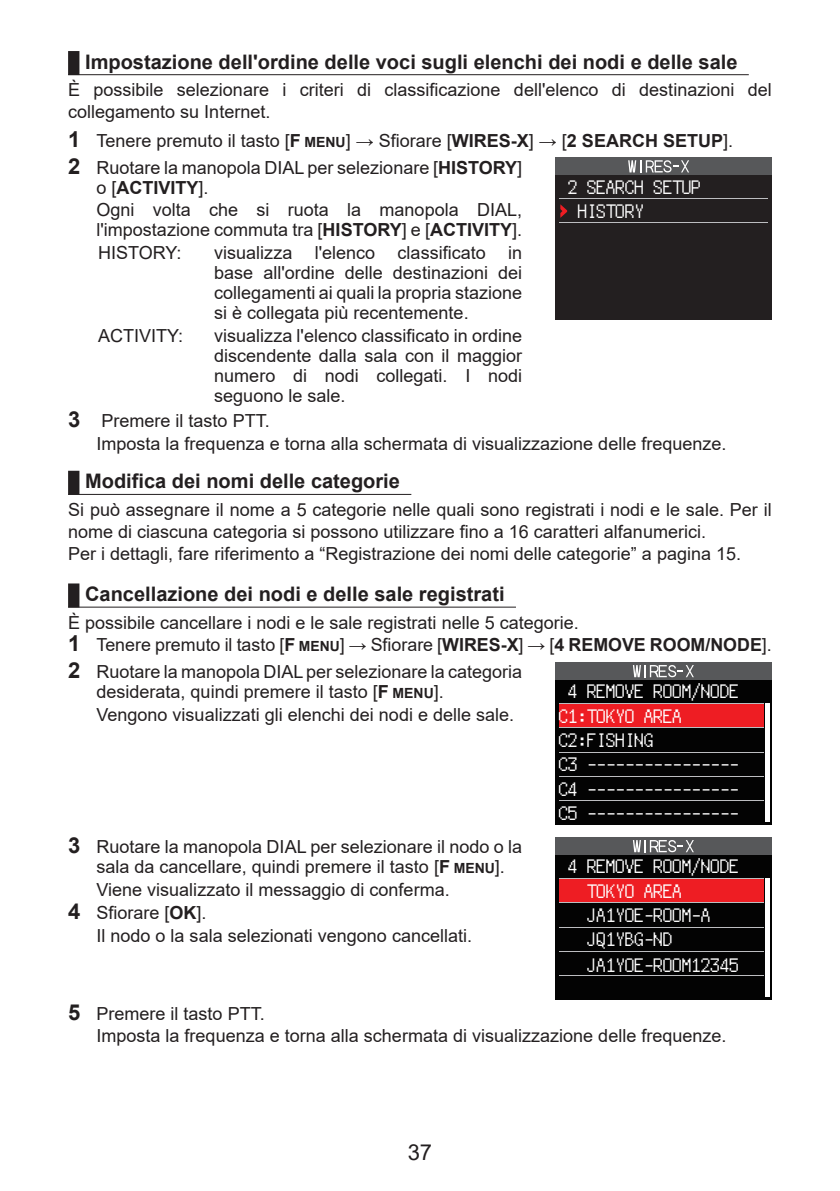
<style>
.page{position:relative;width:840px;height:1191px;background:#fff}
.page>*{position:absolute;margin:0;border:0;box-sizing:border-box;transform-origin:0 0}
.t1{font:22px "Arial";color:#231f20}
.t2{font:700 20px "Arial";color:#231f20}
.t3{font:19px/24.4px "JF Dot K14 2004 Regular";color:#fff}
.t4{font:18px/20px "Arial";color:#231f20}
.s1{font-weight:700;font-size:22px}
.s2{font-weight:700}
.s3{font-weight:700;font-size:14px}
</style>
<div class="page">
<div style="left:68px;top:51px;width:11px;height:24px;background:#231f20"></div>
<hr style="left:68px;top:74px;width:680px;height:1px;background:#231f20">
<div style="left:68px;top:471px;width:11px;height:24px;background:#231f20"></div>
<hr style="left:68px;top:494px;width:343px;height:1px;background:#231f20">
<div style="left:68px;top:583px;width:11px;height:24px;background:#231f20"></div>
<hr style="left:68px;top:606px;width:447px;height:1px;background:#231f20">
<div style="left:554px;top:158px;width:217px;height:162px;background:#231f20"></div>
<div style="left:554px;top:158px;width:217px;height:17px;background:#57585a"></div>
<hr style="left:558px;top:198px;width:209px;height:1px;background:#bcbdc0">
<hr style="left:558px;top:222px;width:209px;height:1px;background:#bcbdc0">
<svg style="left:628px;top:160px;width:60px;height:12px"></svg>
<svg style="left:560px;top:204px;width:7px;height:14px"></svg>
<div style="left:554px;top:662px;width:217px;height:162px;background:#030303"></div>
<div style="left:554px;top:662px;width:217px;height:18px;background:#57585a"></div>
<div style="left:558px;top:703px;width:204px;height:24px;background:#ee1d23"></div>
<hr style="left:558px;top:776px;width:204px;height:1px;background:#bcbdc0">
<hr style="left:558px;top:800px;width:204px;height:1px;background:#bcbdc0">
<hr style="left:558px;top:751px;width:204px;height:1px;background:#bcbdc0">
<hr style="left:558px;top:727px;width:204px;height:1px;background:#bcbdc0">
<hr style="left:558px;top:703px;width:204px;height:1px;background:#bcbdc0">
<svg style="left:632px;top:665px;width:61px;height:12px"></svg>
<hr style="left:765px;top:703px;width:4px;height:119px;background:#fff">
<div style="left:554px;top:837px;width:217px;height:162px;background:#030303"></div>
<div style="left:554px;top:837px;width:217px;height:18px;background:#57585a"></div>
<div style="left:558px;top:878px;width:204px;height:24px;background:#ee1d23"></div>
<hr style="left:558px;top:951px;width:204px;height:1px;background:#bcbdc0">
<hr style="left:558px;top:975px;width:204px;height:1px;background:#bcbdc0">
<hr style="left:558px;top:926px;width:204px;height:1px;background:#bcbdc0">
<hr style="left:558px;top:902px;width:204px;height:1px;background:#bcbdc0">
<hr style="left:558px;top:878px;width:204px;height:1px;background:#bcbdc0">
<svg style="left:632px;top:840px;width:61px;height:12px"></svg>
<hr style="left:765px;top:878px;width:4px;height:119px;background:#fff">
<p class="t2" style="left:85px;top:47px;width:653px">Impostazione dell'ordine delle voci sugli elenchi dei nodi e delle sale</p>
<p class="t4" style="left:68px;top:79px;width:704px;line-height:22px">È possibile selezionare i criteri di classificazione dell'elenco di destinazioni del collegamento su Internet.</p>
<p class="t4" style="left:68px;top:127px;width:666px;line-height:26.8px"><span class="s1">1</span> Tenere premuto il tasto [<span class="s2">F</span> <span class="s3">MENU</span>] → Sfiorare [<span class="s2">WIRES-X</span>] → [<span class="s2">2 SEARCH SETUP</span>].<br><span class="s1">2</span> Ruotare la manopola DIAL per selezionare [<span class="s2">HISTORY</span>]</p>
<p class="t4" style="left:96px;top:176px;width:427px;line-height:22.8px">o [<span class="s2">ACTIVITY</span>].<br>Ogni volta che si ruota la manopola DIAL,</p>
<p class="t4" style="left:96px;top:219px;width:427px;line-height:22.8px">l'impostazione commuta tra [<span class="s2">HISTORY</span>] e [<span class="s2">ACTIVITY</span>].<br>HISTORY:</p>
<p class="t3" style="left:577px;top:174px;width:125px;text-indent:-9px">2 SEARCH SETUP<br>HISTORY</p>
<p class="t4" style="left:214px;top:243px;width:309px;text-align:justify">visualizza l'elenco classificato in base all'ordine delle destinazioni dei collegamenti ai quali la propria stazione si è collegata più recentemente.</p>
<p class="t4" style="left:98px;top:326px;width:87px">ACTIVITY:</p>
<p class="t4" style="left:214px;top:326px;width:309px;text-align:justify">visualizza l'elenco classificato in ordine discendente dalla sala con il maggior numero di nodi collegati. I nodi seguono le sale.</p>
<p class="t4" style="left:96px;top:409px;width:631px;line-height:22.8px;text-indent:-28px"><span class="s1">3</span> Premere il tasto PTT.<br>Imposta la frequenza e torna alla schermata di visualizzazione delle frequenze.</p>
<p class="t2" style="left:85px;top:467px;width:316px">Modifica dei nomi delle categorie</p>
<p class="t4" style="left:68px;top:498px;width:704px;line-height:22px">Si può assegnare il nome a 5 categorie nelle quali sono registrati i nodi e le sale. Per il nome di ciascuna categoria si possono utilizzare fino a 16 caratteri alfanumerici.<br>Per i dettagli, fare riferimento a “Registrazione dei nomi delle categorie” a pagina 15.</p>
<p class="t2" style="left:85px;top:580px;width:421px">Cancellazione dei nodi e delle sale registrati</p>
<p class="t4" style="left:68px;top:611px;width:704px;line-height:22.8px">È possibile cancellare i nodi e le sale registrati nelle 5 categorie.<br><span class="s1">1</span> Tenere premuto il tasto [<span class="s2">F</span> <span class="s3">MENU</span>] → Sfiorare [<span class="s2">WIRES-X</span>] → [<span class="s2">4 REMOVE ROOM/NODE</span>].</p>
<p class="t4" style="left:96px;top:662px;width:427px;text-indent:-28px"><span class="s1">2</span> Ruotare la manopola DIAL per selezionare la categoria desiderata, quindi premere il tasto [<span class="s2">F</span> <span class="s3">MENU</span>].</p>
<p class="t4" style="left:96px;top:704px;width:419px">Vengono visualizzati gli elenchi dei nodi e delle sale.</p>
<p class="t3" style="left:568px;top:679px;width:172px">4 REMOVE ROOM/NODE</p>
<p class="t3" style="left:558px;top:703px;width:125px">C1:TOKYO AREA<br>C2:FISHING</p>
<p class="t3" style="left:558px;top:752px;width:182px;text-align:justify">C3 ---------------- C4 ---------------- C5 ----------------</p>
<p class="t4" style="left:96px;top:837px;width:427px;text-indent:-28px"><span class="s1">3</span> Ruotare la manopola DIAL per selezionare il nodo o la sala da cancellare, quindi premere il tasto [<span class="s2">F</span> <span class="s3">MENU</span>].</p>
<p class="t4" style="left:68px;top:878px;width:383px;line-height:22.8px;text-indent:28px">Viene visualizzato il messaggio di conferma.<br><span class="s1">4</span> Sfiorare [<span class="s2">OK</span>].</p>
<p class="t4" style="left:96px;top:925px;width:377px">Il nodo o la sala selezionati vengono cancellati.</p>
<p class="t3" style="left:587px;top:854px;width:153px;text-indent:-19px">4 REMOVE ROOM/NODE<br>TOKYO AREA<br>JA1YOE-ROOM-A<br>JQ1YBG-ND<br>JA1YOE-ROOM12345</p>
<p class="t4" style="left:96px;top:1001px;width:631px;line-height:22.8px;text-indent:-28px"><span class="s1">5</span> Premere il tasto PTT.<br>Imposta la frequenza e torna alla schermata di visualizzazione delle frequenze.</p>
<p class="t1" style="left:407px;top:1136px;width:26px">37</p>
</div>
